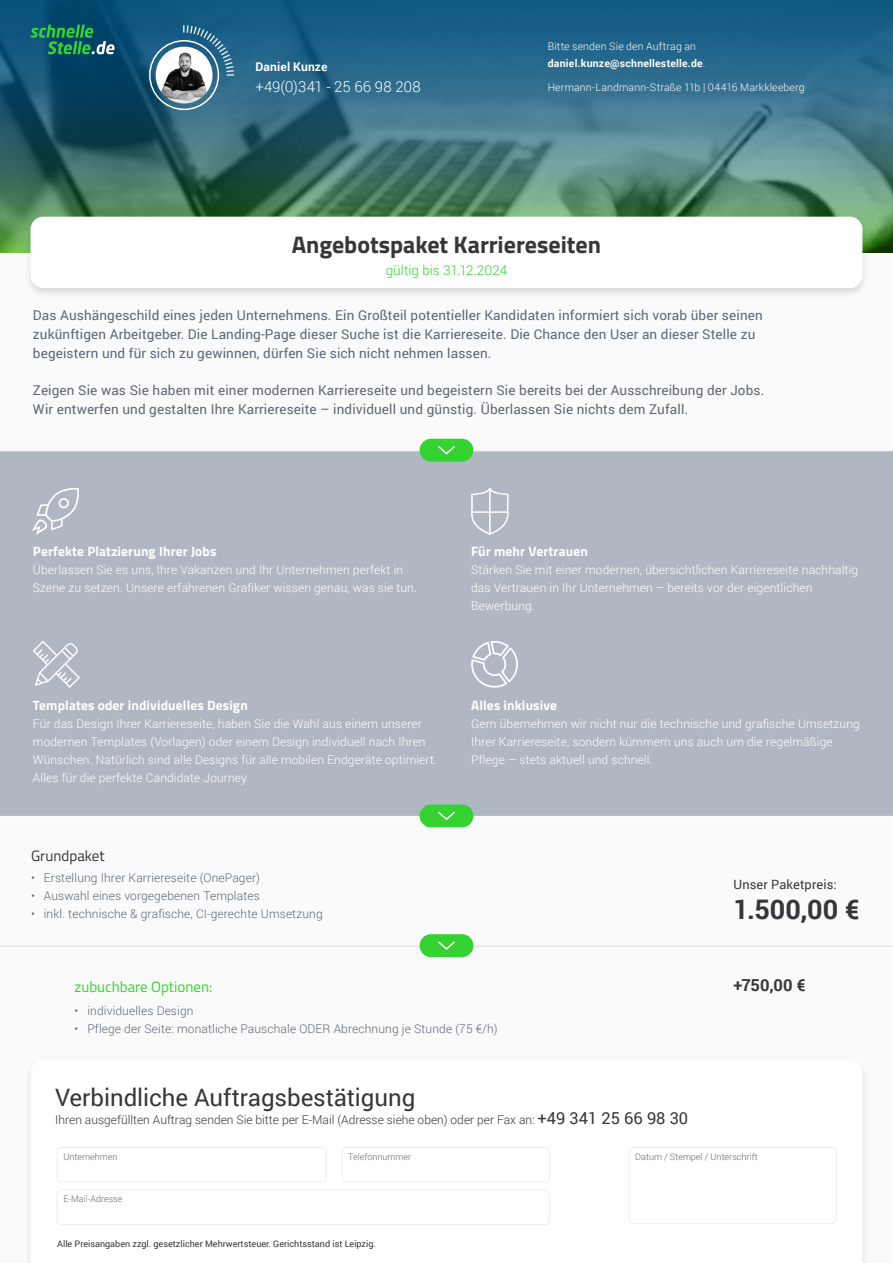
<style>
.page{position:relative;width:893px;height:1263px;background:#fff}
.page>*{position:absolute;margin:0;border:0;box-sizing:border-box;transform-origin:0 0}
.t1{font:700 27px "Roboto";color:#35373a}
.t2{font:24px "Roboto";letter-spacing:-.005em;color:#35373a}
.t3{font:700 24px "Titillium Web";color:#35373a}
.t4{font:700 16.5px "Roboto";color:#35373a}
.t5{font:300 15px "Roboto";letter-spacing:.005em;color:#fff}
.t6{font:15px "Titillium Web";color:#35d331}
.t7{font:15px "Titillium Web";color:#35373a}
.t8{font:13.5px/18.8px "Roboto";letter-spacing:.01em;color:#5f6775}
.t9{font:700 13.5px "Titillium Web";letter-spacing:.01em;color:#fff}
.t10{font:300 13.5px "Roboto";color:#35d331}
.t11{font:12.75px "Roboto";letter-spacing:.01em;color:#35373a}
.t12{font:300 12px/18px "Roboto";letter-spacing:.01em;color:#fff}
.t13{font:300 12px "Roboto";letter-spacing:.01em;color:#5f6775}
.t14{font:300 12px "Roboto";color:#35373a}
.t15{font:700 12px "Roboto";letter-spacing:.015em;color:#fff}
.t16{font:700 10.5px/16.5px "Roboto";letter-spacing:.02em;color:#fff}
.t17{font:300 10.5px "Roboto";letter-spacing:.015em;color:#fff}
.t18{font:9px "Roboto";color:#35373a}
.t19{font:300 9px "Roboto";color:#5f6775}
.s1{font-weight:300}
.s2{font-weight:400;font-size:16.5px}
</style>
<div class="page">
<div style="left:1px;top:1px;width:891px;height:1261px;background:#fafafa"></div>
<div style="left:0;top:450px;width:893px;height:366px;background:#b1b7c2"></div>
<svg style="left:471px;top:488px;width:37px;height:47px"></svg>
<hr style="left:489px;top:489px;width:2px;height:45px;background:#fff">
<hr style="left:472px;top:511px;width:36px;height:2px;background:#fff">
<svg style="left:0;top:0;width:893px;height:253px;background:#346d7b"></svg>
<svg style="left:31px;top:25px;width:84px;height:29px;background:#1e7564"></svg>
<div style="left:25px;top:215px;width:844px;height:83px;background:#000;opacity:.13"></div>
<div style="left:31px;top:217px;width:831px;height:71px;background:#fff;border-radius:13px"></div>
<img style="left:156px;top:47px;width:57px;height:56px;border-radius:28px">
<div style="left:149px;top:40px;width:70px;height:70px;border:2px solid #fff;border-radius:50%"></div>
<svg style="left:182px;top:24px;width:53px;height:52px"></svg>
<div style="left:25px;top:1058px;width:844px;height:205px;background:#fff"></div>
<div style="left:342px;top:1147px;width:208px;height:35px;border:1px solid #edeeee;border-radius:4px"></div>
<div style="left:57px;top:1147px;width:269px;height:35px;border:1px solid #edeeee;border-radius:4px"></div>
<div style="left:57px;top:1189px;width:493px;height:36px;border:1px solid #edeeee;border-radius:4px"></div>
<div style="left:629px;top:1147px;width:208px;height:77px;border:1px solid #edeeee;border-radius:4px"></div>
<hr style="left:0;top:450px;width:893px;height:1px;background:#fff">
<div style="left:420px;top:439px;width:53px;height:23px;background:#35d331;border-radius:11px"></div>
<svg style="left:438px;top:446px;width:17px;height:9px"></svg>
<hr style="left:0;top:816px;width:893px;height:1px;background:#fff">
<div style="left:420px;top:804px;width:53px;height:23px;background:#35d331;border-radius:11px"></div>
<svg style="left:438px;top:811px;width:17px;height:10px"></svg>
<svg style="left:32px;top:488px;width:47px;height:47px"></svg>
<svg style="left:33px;top:641px;width:47px;height:47px"></svg>
<svg style="left:471px;top:641px;width:47px;height:47px"></svg>
<hr style="left:0;top:946px;width:893px;height:1px;background:#e1e1e1">
<div style="left:420px;top:934px;width:53px;height:23px;background:#35d331;border-radius:11px"></div>
<svg style="left:438px;top:941px;width:17px;height:9px"></svg>
<p class="t15" style="left:255px;top:58px;width:73px">Daniel Kunze</p>
<p class="t5" style="left:255px;top:76px;width:167px">+49(0)341 - 25 66 98 208</p>
<p class="t16" style="left:548px;top:38px;width:159px"><span class="s1">Bitte senden Sie den Auftrag an </span>daniel.kunze@schnellestelle.de<span class="s1">.</span></p>
<p class="t17" style="left:548px;top:80px;width:258px">Hermann-Landmann-Straße 11b | 04416 Markkleeberg</p>
<h2 class="t3" style="left:292px;top:226px;width:311px">Angebotspaket Karriereseiten</h2>
<p class="t10" style="left:386px;top:261px;width:123px">gültig bis 31.12.2024</p>
<p class="t8" style="left:33px;top:305px;width:731px">Das Aushängeschild eines jeden Unternehmens. Ein Großteil potentieller Kandidaten informiert sich vorab über seinen zukünftigen Arbeitgeber. Die Landing-Page dieser Suche ist die Karriereseite. Die Chance den User an dieser Stelle zu begeistern und für sich zu gewinnen, dürfen Sie sich nicht nehmen lassen.</p>
<p class="t8" style="left:33px;top:380px;width:733px">Zeigen Sie was Sie haben mit einer modernen Karriereseite und begeistern Sie bereits bei der Ausschreibung der Jobs.<br>Wir entwerfen und gestalten Ihre Karriereseite – individuell und günstig. Überlassen Sie nichts dem Zufall.</p>
<p class="t9" style="left:33px;top:541px;width:185px">Perfekte Platzierung Ihrer Jobs</p>
<p class="t12" style="left:33px;top:561px;width:385px">Überlassen Sie es uns, Ihre Vakanzen und Ihr Unternehmen perfekt in<br>Szene zu setzen. Unsere erfahrenen Grafiker wissen genau, was sie tun.</p>
<p class="t9" style="left:33px;top:695px;width:216px">Templates oder individuelles Design</p>
<p class="t12" style="left:33px;top:714px;width:405px">Für das Design Ihrer Karriereseite, haben Sie die Wahl aus einem unserer modernen Templates (Vorlagen) oder einem Design individuell nach Ihren Wünschen. Natürlich sind alle Designs für alle mobilen Endgeräte optimiert.<br>Alles für die perfekte Candidate Journey.</p>
<p class="t7" style="left:31px;top:844px;width:75px">Grundpaket</p>
<p class="t13" style="left:31px;top:870px;width:231px">• Erstellung Ihrer Karriereseite (OnePager)</p>
<p class="t13" style="left:31px;top:888px;width:230px">• Auswahl eines vorgegebenen Templates</p>
<p class="t13" style="left:31px;top:906px;width:293px">• inkl. technische &amp; grafische, CI-gerechte Umsetzung</p>
<p class="t9" style="left:471px;top:541px;width:118px">Für mehr Vertrauen</p>
<p class="t12" style="left:471px;top:561px;width:389px">Stärken Sie mit einer modernen, übersichtlichen Karriereseite nachhaltig das Vertrauen in Ihr Unternehmen – bereits vor der eigentlichen<br>Bewerbung.</p>
<p class="t9" style="left:471px;top:695px;width:87px">Alles inklusive</p>
<p class="t12" style="left:471px;top:714px;width:390px">Gern übernehmen wir nicht nur die technische und grafische Umsetzung<br>Ihrer Karriereseite, sondern kümmern uns auch um die regelmäßige<br>Pflege – stets aktuell und schnell.</p>
<p class="t11" style="left:733px;top:876px;width:105px">Unser Paketpreis:</p>
<h1 class="t1" style="left:733px;top:891px;width:128px">1.500,00 €</h1>
<p class="t6" style="left:75px;top:976px;width:139px">zubuchbare Optionen:</p>
<p class="t13" style="left:75px;top:1002px;width:120px">• individuelles Design</p>
<p class="t13" style="left:75px;top:1020px;width:425px">• Pflege der Seite: monatliche Pauschale ODER Abrechnung je Stunde (75 €/h)</p>
<h3 class="t4" style="left:733px;top:974px;width:74px">+750,00 €</h3>
<h2 class="t2" style="left:55px;top:1080px;width:362px">Verbindliche Auftragsbestätigung</h2>
<p class="t14" style="left:55px;top:1111px;width:634px">Ihren ausgefüllten Auftrag senden Sie bitte per E-Mail (Adresse siehe oben) oder per Fax an: <span class="s2">+49 341 25 66 98 30</span></p>
<p class="t19" style="left:63px;top:1150px;width:56px">Unternehmen</p>
<p class="t19" style="left:348px;top:1150px;width:64px">Telefonnummer</p>
<p class="t19" style="left:63px;top:1193px;width:61px">E-Mail-Adresse</p>
<p class="t19" style="left:635px;top:1150px;width:124px">Datum / Stempel / Unterschrift</p>
<p class="t18" style="left:57px;top:1238px;width:320px">Alle Preisangaben zzgl. gesetzlicher Mehrwertsteuer. Gerichtsstand ist Leipzig.</p>
</div>
